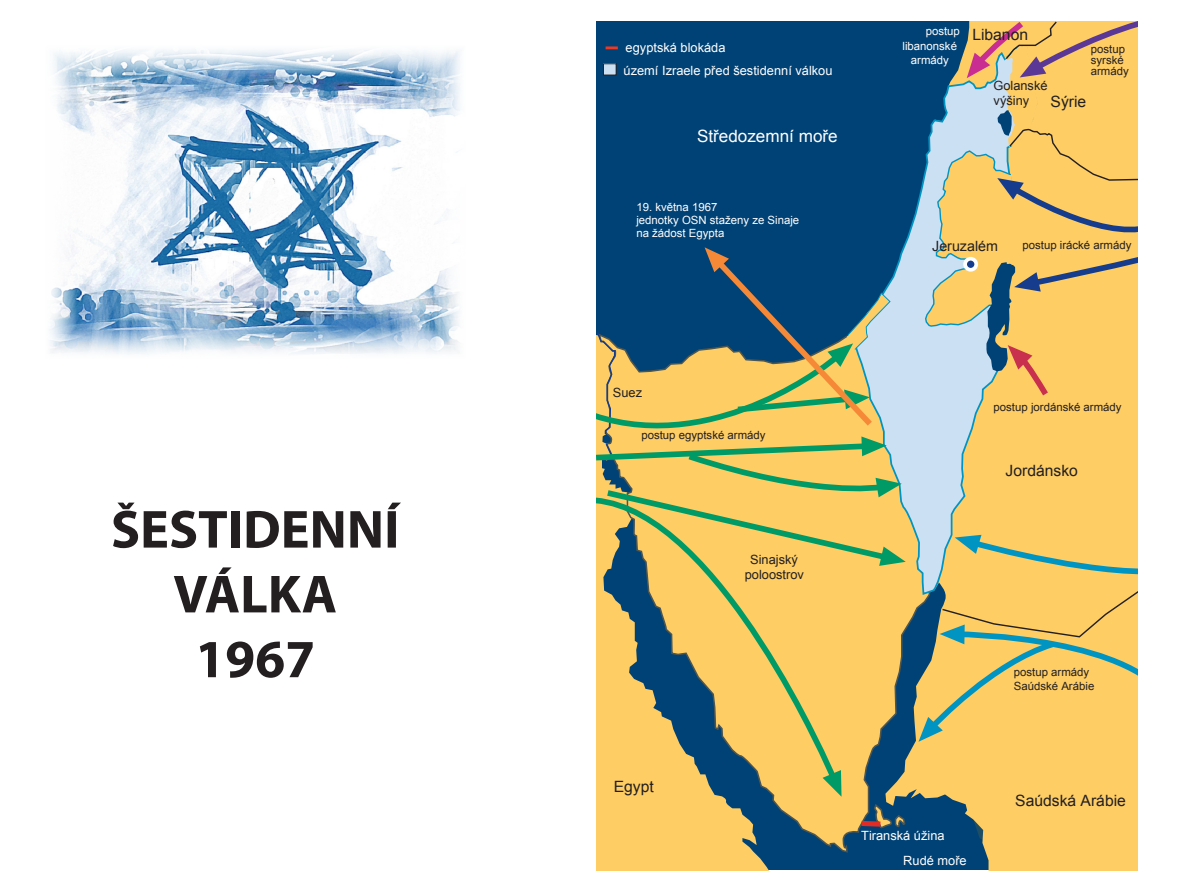
<style>
.page{position:relative;width:1191px;height:893px;background:#fff}
.page>*{position:absolute;margin:0;border:0;box-sizing:border-box;transform-origin:0 0}
.t1{font:700 54px "Myriad Pro";color:#231f20}
.t2{font:16.95px "Arial";color:#fff}
.t3{font:15.6px "Arial";color:#231f20}
.t4{font:14.1px "Arial";color:#231f20}
.t5{font:12.75px "Arial";color:#fff}
.t6{font:12.75px/15.6px "Arial";color:#231f20;text-align:center}
.t7{font:11.25px/22.4px "Arial";color:#231f20}
.t8{font:11.25px/13.2px "Arial";color:#fff}
</style>
<div class="page">
<div style="left:597px;top:22px;width:540px;height:848px;background:#004275"></div>
<svg style="left:935px;top:402px;width:202px;height:468px;background:#e9c165"></svg>
<div style="left:597px;top:854px;width:172px;height:16px;background:#fecd64"></div>
<svg style="left:597px;top:566px;width:338px;height:288px"></svg>
<svg style="left:847px;top:174px;width:191px;height:422px"></svg>
<div style="left:603px;top:64px;width:13px;height:11px;background:#cbe0f3"></div>
<div style="left:603px;top:63px;width:13px;height:12px;border:1px solid #231f20"></div>
<svg style="left:856px;top:803px;width:50px;height:26px"></svg>
<svg style="left:605px;top:46px;width:13px;height:3px"></svg>
<svg style="left:597px;top:566px;width:241px;height:215px"></svg>
<svg style="left:822px;top:770px;width:19px;height:27px"></svg>
<svg style="left:924px;top:22px;width:213px;height:380px;background:#d8be7f"></svg>
<svg style="left:918px;top:535px;width:219px;height:207px;background:#dec36f"></svg>
<svg style="left:597px;top:247px;width:308px;height:319px"></svg>
<img style="left:50px;top:50px;width:410px;height:304px">
<p class="t1" style="left:111px;top:494px;width:290px">ŠESTIDENNÍ</p>
<p class="t1" style="left:173px;top:559px;width:165px">VÁLKA</p>
<p class="t1" style="left:195px;top:624px;width:121px">1967</p>
<p class="t5" style="left:625px;top:40px;width:101px">egyptská blokáda</p>
<p class="t5" style="left:623px;top:62px;width:210px">území Izraele před šestidenní válkou</p>
<p class="t2" style="left:697px;top:124px;width:142px">Středozemní moře</p>
<p class="t8" style="left:636px;top:200px;width:164px">19. května 1967<br>jednotky OSN staženy ze Sinaje na žádost Egypta</p>
<p class="t8" style="left:925px;top:25px;width:36px">postup</p>
<p class="t8" style="left:902px;top:39px;width:56px;line-height:14.1px;text-align:center">libanonské armády</p>
<p class="t3" style="left:972px;top:24px;width:57px">Libanon</p>
<p class="t7" style="left:1090px;top:38px;width:40px">postup armády</p>
<p class="t7" style="left:1090px;top:49px;width:34px">syrské</p>
<p class="t6" style="left:993px;top:77px;width:56px;text-align:left">Golanské výšiny</p>
<p class="t3" style="left:1050px;top:91px;width:37px">Sýrie</p>
<p class="t4" style="left:932px;top:237px;width:67px">Jeruzalém</p>
<p class="t7" style="left:1022px;top:234px;width:110px">postup irácké armády</p>
<p class="t6" style="left:613px;top:385px;width:31px">Suez</p>
<p class="t7" style="left:641px;top:424px;width:126px">postup egyptské armády</p>
<p class="t3" style="left:614px;top:776px;width:42px">Egypt</p>
<p class="t6" style="left:745px;top:552px;width:61px">Sinajský poloostrov</p>
<p class="t7" style="left:993px;top:396px;width:129px">postup jordánské armády</p>
<p class="t3" style="left:1005px;top:460px;width:74px">Jordánsko</p>
<p class="t5" style="left:861px;top:827px;width:85px">Tiranská úžina</p>
<p class="t5" style="left:903px;top:852px;width:65px">Rudé moře</p>
<p class="t7" style="left:1013px;top:665px;width:82px;line-height:14.1px">postup armády<br>Saúdské Arábie</p>
<p class="t3" style="left:1015px;top:790px;width:112px">Saúdská Arábie</p>
</div>
